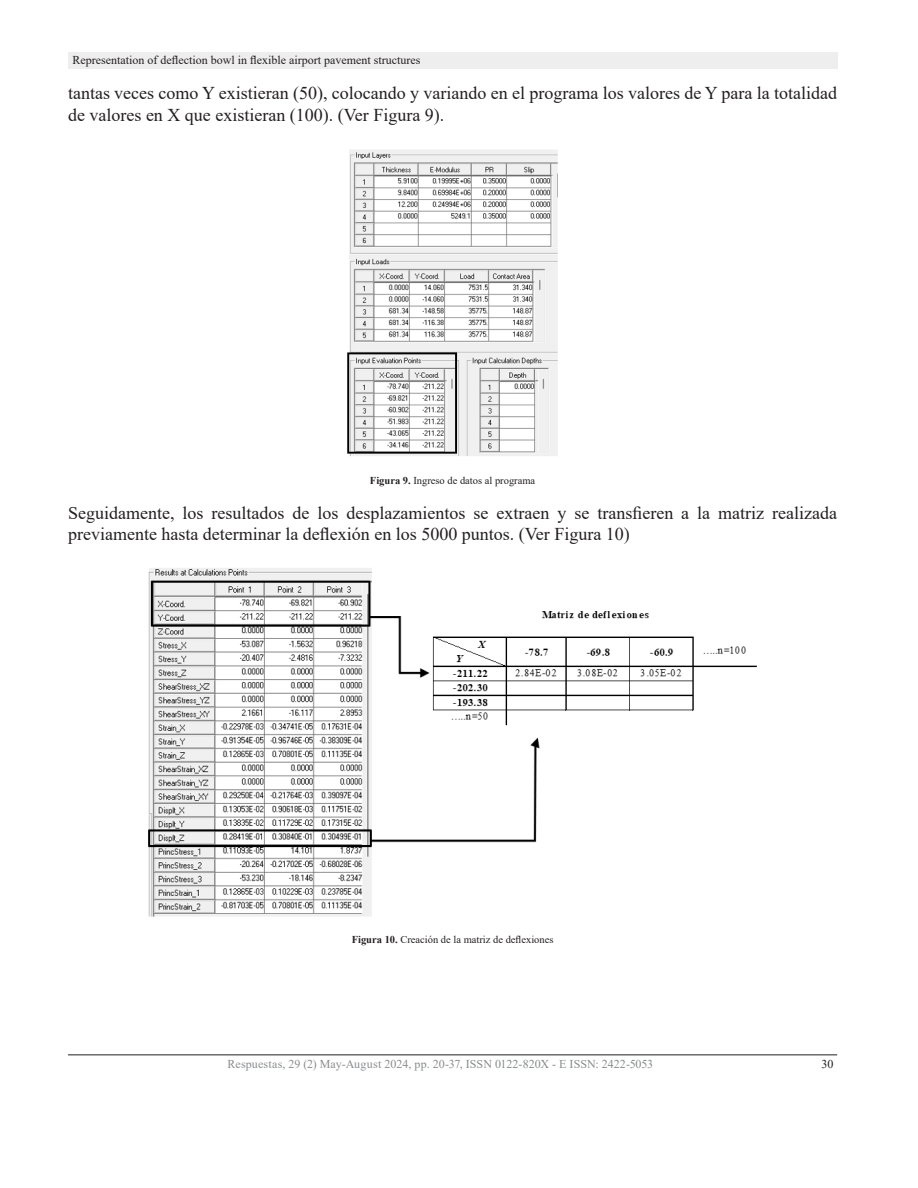
<style>
.page{position:relative;width:918px;height:1188px;background:#fff}
.page>*{position:absolute;margin:0;border:0;box-sizing:border-box;transform-origin:0 0}
.Cuerpo_de_texto{font:18px/21.6px "Times New Roman";color:#231f20}
.t1{font:12px "Times New Roman";letter-spacing:.005em;color:#8a8c8f}
.t2{font:12px "Times New Roman";color:#231f20}
.Cuerpo_de_texto-2{font:10.5px "Times New Roman";color:#231f20}
.s1{font-weight:700}
.s2{color:#868a8b}
</style>
<div class="page">
<div style="left:68px;top:52px;width:769px;height:17px;background:#eeeeef"></div>
<hr style="left:68px;top:1054px;width:769px;height:1px;background:#231f20">
<img style="left:347px;top:150px;width:211px;height:307px">
<img style="left:148px;top:568px;width:609px;height:349px">
<p class="t2" style="left:73px;top:51px;width:349px">Representation of deflection bowl in flexible airport pavement structures</p>
<p class="Cuerpo_de_texto" style="left:68px;top:82px;width:771px">tantas veces como Y existieran (50), colocando y variando en el programa los valores de Y para la totalidad de valores en X que existieran (100). (Ver Figura 9).</p>
<p class="Cuerpo_de_texto-2" style="left:370px;top:473px;width:167px"><span class="s1">Figura 9.</span> Ingreso de datos al programa</p>
<p class="Cuerpo_de_texto" style="left:68px;top:501px;width:771px">Seguidamente, los resultados de los desplazamientos se extraen y se transfieren a la matriz realizada previamente hasta determinar la deflexión en los 5000 puntos. (Ver Figura 10)</p>
<p class="Cuerpo_de_texto-2" style="left:352px;top:932px;width:203px"><span class="s1">Figura 10.</span> Creación de la matriz de deflexiones</p>
<p class="t1" style="left:227px;top:1056px;width:427px">Respuestas, 29 (2) May-August 2024, pp. 20-37, <span class="s2">ISSN 0122-820X - E ISSN: 2422-5053</span></p>
<p class="t2" style="left:821px;top:1056px;width:13px">30</p>
</div>
